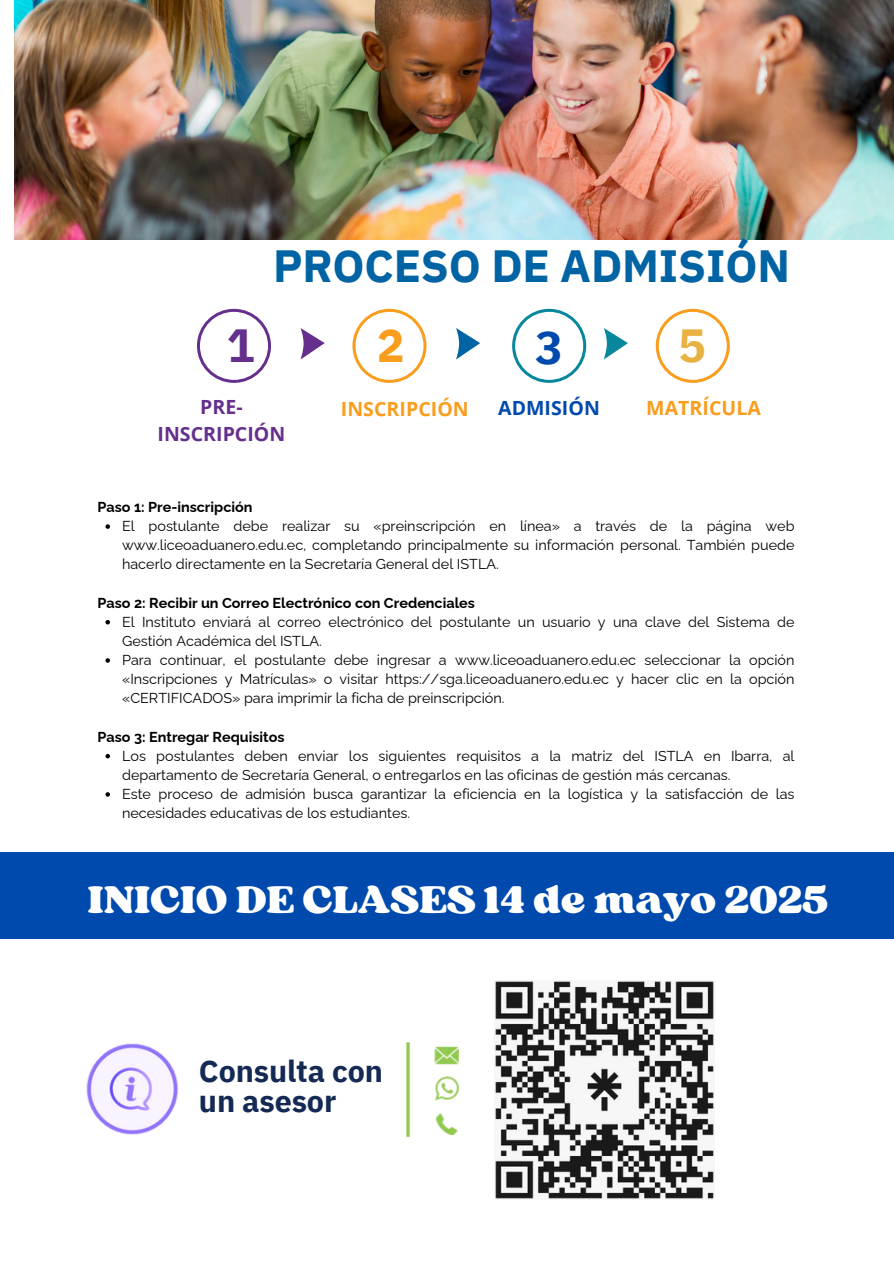
<style>
.page{position:relative;width:894px;height:1264px;background:#fff}
.page>*{position:absolute;margin:0;border:0;box-sizing:border-box;transform-origin:0 0}
.t1{font:700 46.35px "IBM Plex Sans";color:#652f8d}
.t2{font:700 46.35px "IBM Plex Sans";color:#f99d1c}
.t3{font:700 46.35px "IBM Plex Sans";color:#004aad}
.t4{font:700 46.35px "IBM Plex Sans";color:#e9b141}
.t5{font:700 45px "IBM Plex Sans";letter-spacing:-.005em;color:#0063a3}
.t6{font:40.5px "Sergio Trendy";letter-spacing:-.005em;color:#fff}
.t7{font:700 30.45px/30px "IBM Plex Sans";letter-spacing:-.005em;color:#142a54}
.t8{font:700 19.5px "Open Sans";color:#f99d1c}
.t9{font:700 19.5px/27px "Open Sans";color:#652f8d;text-align:center}
.t10{font:700 19.5px "Open Sans";letter-spacing:.005em;color:#004aad}
.t11{font:14.4px/19.2px "Raleway";color:#000}
.t12{font:700 14.4px "Raleway";color:#000}
</style>
<div class="page">
<img style="left:86px;top:1043px;width:93px;height:92px">
<svg style="left:197px;top:309px;width:74px;height:74px"></svg>
<svg style="left:300px;top:328px;width:24px;height:31px"></svg>
<svg style="left:352px;top:309px;width:74px;height:74px"></svg>
<img style="left:406px;top:1042px;width:4px;height:95px">
<svg style="left:456px;top:328px;width:24px;height:31px"></svg>
<img style="left:434px;top:1046px;width:25px;height:90px">
<svg style="left:512px;top:309px;width:74px;height:74px"></svg>
<svg style="left:603px;top:328px;width:24px;height:31px"></svg>
<svg style="left:655px;top:309px;width:74px;height:74px"></svg>
<img style="left:494px;top:980px;width:220px;height:219px">
<div style="left:0;top:852px;width:893px;height:86px;background:#004aad"></div>
<img style="left:15px;top:0;width:878px;height:240px">
<svg style="left:105px;top:524px;width:5px;height:5px"></svg>
<svg style="left:105px;top:620px;width:5px;height:4px"></svg>
<svg style="left:105px;top:658px;width:5px;height:4px"></svg>
<svg style="left:105px;top:754px;width:5px;height:4px"></svg>
<svg style="left:105px;top:792px;width:5px;height:4px"></svg>
<h1 class="t5" style="left:273px;top:235px;width:518px">PROCESO DE ADMISIÓN</h1>
<p class="t1" style="left:227px;top:314px;width:29px">1</p>
<h5 class="t2" style="left:376px;top:314px;width:29px">2</h5>
<p class="t3" style="left:535px;top:316px;width:29px">3</p>
<h5 class="t10" style="left:498px;top:394px;width:103px">ADMISIÓN</h5>
<h2 class="t4" style="left:678px;top:314px;width:29px">5</h2>
<h5 class="t9" style="left:157px;top:393px;width:129px">PRE-<br>INSCRIPCIÓN</h5>
<p class="t8" style="left:341px;top:395px;width:129px">INSCRIPCIÓN</p>
<h5 class="t8" style="left:646px;top:394px;width:116px">MATRÍCULA</h5>
<p class="t12" style="left:98px;top:498px;width:156px">Paso 1: Pre-inscripción</p>
<h6 class="t11" style="left:122px;top:516px;width:673px;text-align:justify">El postulante debe realizar su «preinscripción en línea» a través de la página web www.liceoaduanero.edu.ec, completando principalmente su información personal. También puede hacerlo directamente en la Secretaría General del ISTLA.</h6>
<p class="t12" style="left:98px;top:594px;width:379px">Paso 2: Recibir un Correo Electrónico con Credenciales</p>
<p class="t11" style="left:122px;top:612px;width:673px">El Instituto enviará al correo electrónico del postulante un usuario y una clave del Sistema de<br>Gestión Académica del ISTLA.</p>
<h6 class="t11" style="left:122px;top:650px;width:673px;text-align:justify">Para continuar, el postulante debe ingresar a www.liceoaduanero.edu.ec seleccionar la opción «Inscripciones y Matrículas» o visitar https://sga.liceoaduanero.edu.ec y hacer clic en la opción «CERTIFICADOS» para imprimir la ficha de preinscripción.</h6>
<p class="t12" style="left:98px;top:728px;width:188px">Paso 3: Entregar Requisitos</p>
<p class="t11" style="left:122px;top:746px;width:673px">Los postulantes deben enviar los siguientes requisitos a la matriz del ISTLA en Ibarra, al departamento de Secretaría General, o entregarlos en las oficinas de gestión más cercanas.</p>
<p class="t11" style="left:122px;top:784px;width:673px">Este proceso de admisión busca garantizar la eficiencia en la logística y la satisfacción de las necesidades educativas de los estudiantes.</p>
<p class="t6" style="left:87px;top:874px;width:742px">INICIO DE CLASES 14 de mayo 2025</p>
<h6 class="t7" style="left:199px;top:1055px;width:186px">Consulta con un asesor</h6>
</div>
